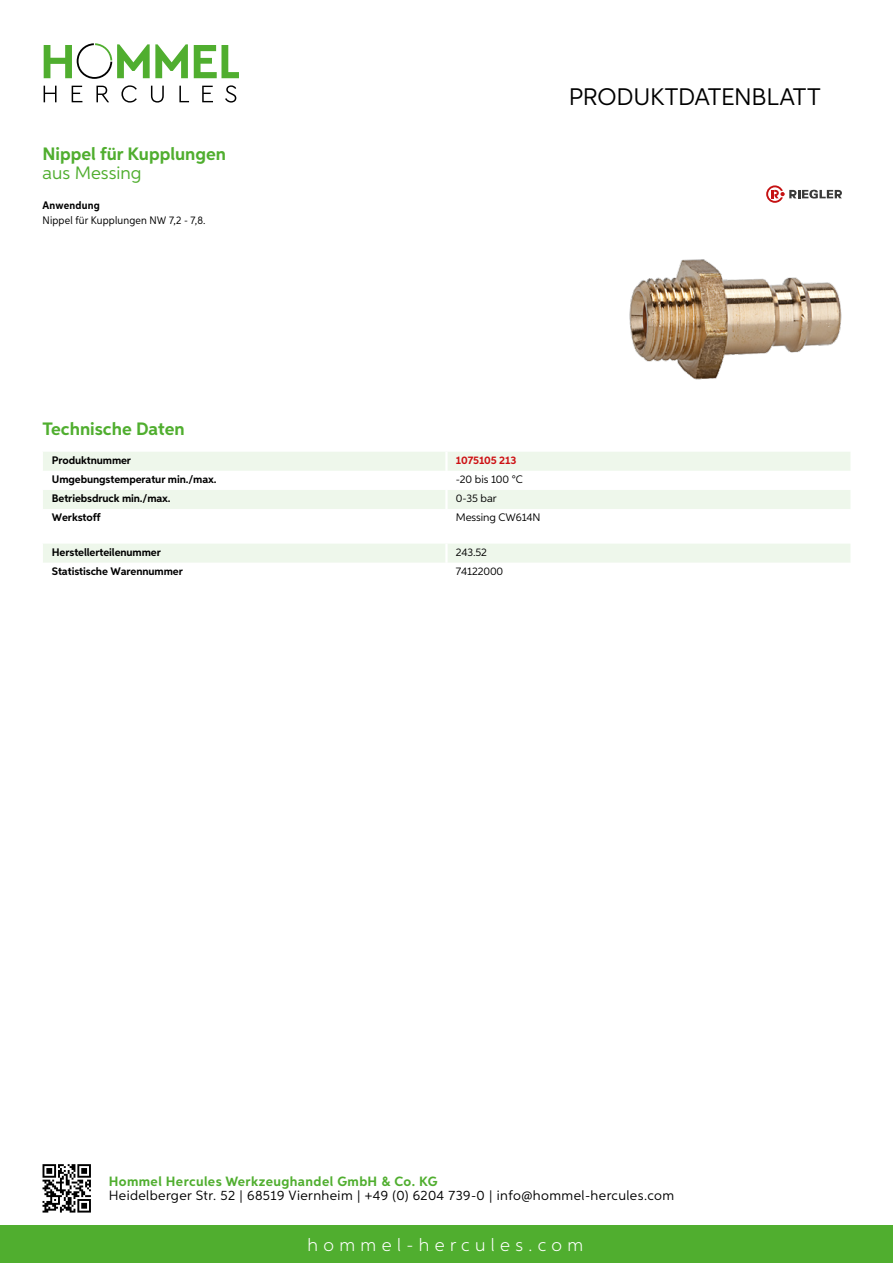
<style>
.page{position:relative;width:893px;height:1263px;background:#fff}
.page>*{position:absolute;margin:0;border:0;box-sizing:border-box;transform-origin:0 0}
.t1{font:24px "Aspira";letter-spacing:-.01em;color:#000}
.t2{font:700 18px "Aspira";color:#50ae2f}
.t3{font:300 18px "Aspira";letter-spacing:.3em;color:#fff}
.t4{font:18px "Aspira";color:#50ae2f}
.t5{font:13.5px "Aspira";letter-spacing:.03em;color:#000}
.t6{font:700 13.5px "Aspira";letter-spacing:.03em;color:#50ae2f}
.t7{font:700 10.95px "Aspira";letter-spacing:-.01em;color:#000}
.t8{font:10.95px "Aspira";letter-spacing:-.01em;color:#000}
.t9{font:10.95px "Aspira Nar";letter-spacing:.015em;color:#000}
.t10{font:700 10.95px "Aspira";letter-spacing:-.01em;color:#cd1013}
.t11{font:700 10.95px "Aspira Nar";letter-spacing:.02em;color:#000}
</style>
<div class="page">
<div style="left:0;top:1226px;width:893px;height:37px;background:#50ae2f"></div>
<svg style="left:43px;top:1164px;width:48px;height:48px"></svg>
<svg style="left:194px;top:45px;width:45px;height:33px"></svg>
<svg style="left:44px;top:43px;width:144px;height:36px"></svg>
<svg style="left:44px;top:86px;width:13px;height:16px"></svg>
<svg style="left:72px;top:86px;width:10px;height:16px"></svg>
<svg style="left:96px;top:86px;width:13px;height:16px"></svg>
<svg style="left:121px;top:85px;width:16px;height:18px"></svg>
<svg style="left:151px;top:86px;width:13px;height:17px"></svg>
<svg style="left:179px;top:86px;width:10px;height:16px"></svg>
<svg style="left:202px;top:86px;width:11px;height:16px"></svg>
<svg style="left:225px;top:85px;width:11px;height:18px"></svg>
<div style="left:43px;top:452px;width:807px;height:19px;background:#eef7eb"></div>
<div style="left:43px;top:490px;width:807px;height:19px;background:#eef7eb"></div>
<hr style="left:445px;top:452px;width:3px;height:19px;background:#fff">
<hr style="left:445px;top:490px;width:3px;height:19px;background:#fff">
<div style="left:43px;top:544px;width:807px;height:19px;background:#eef7eb"></div>
<img style="left:629px;top:259px;width:213px;height:120px">
<svg style="left:766px;top:185px;width:76px;height:18px"></svg>
<h2 class="t2" style="left:43px;top:142px;width:185px">Nippel für Kupplungen</h2>
<h2 class="t4" style="left:43px;top:162px;width:101px">aus Messing</h2>
<p class="t11" style="left:43px;top:199px;width:59px">Anwendung</p>
<p class="t9" style="left:43px;top:214px;width:165px">Nippel für Kupplungen NW 7,2 - 7,8.</p>
<h1 class="t1" style="left:569px;top:82px;width:253px">Produktdatenblatt</h1>
<h2 class="t2" style="left:43px;top:417px;width:144px">Technische Daten</h2>
<p class="t7" style="left:52px;top:453px;width:81px">Produktnummer</p>
<p class="t10" style="left:456px;top:453px;width:62px">1075105 213</p>
<p class="t7" style="left:52px;top:472px;width:166px">Umgebungstemperatur min./max.</p>
<p class="t8" style="left:456px;top:472px;width:69px">-20 bis 100 °C</p>
<p class="t7" style="left:52px;top:491px;width:120px">Betriebsdruck min./max.</p>
<p class="t8" style="left:456px;top:491px;width:42px">0-35 bar</p>
<p class="t7" style="left:52px;top:510px;width:50px">Werkstoff</p>
<p class="t8" style="left:456px;top:511px;width:84px">Messing CW614N</p>
<p class="t7" style="left:52px;top:545px;width:111px">Herstellerteilenummer</p>
<p class="t8" style="left:456px;top:545px;width:33px">243.52</p>
<p class="t7" style="left:52px;top:564px;width:132px">Statistische Warennummer</p>
<p class="t8" style="left:456px;top:564px;width:49px">74122000</p>
<p class="t6" style="left:109px;top:1172px;width:330px">Hommel Hercules Werkzeughandel GmbH &amp; Co. KG</p>
<p class="t5" style="left:109px;top:1187px;width:567px">Heidelberger Str. 52 | 68519 Viernheim | +49 (0) 6204 739-0 | info@hommel-hercules.com</p>
<h2 class="t3" style="left:307px;top:1234px;width:277px">hommel-hercules.com</h2>
</div>
